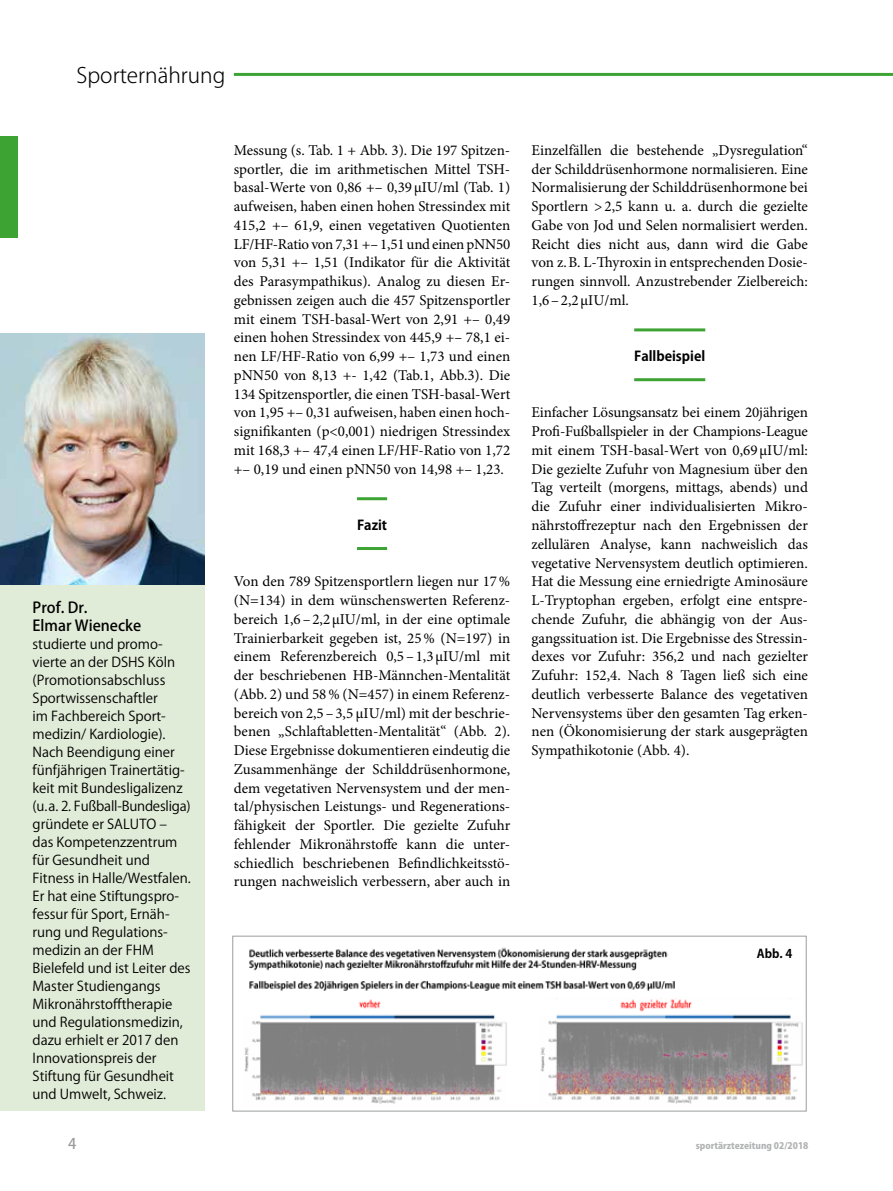
<style>
.page{position:relative;width:893px;height:1191px;background:#fff}
.page>*{position:absolute;margin:0;border:0;box-sizing:border-box;transform-origin:0 0}
.t1{font:300 21px "Koz Go Pro";color:#000}
.t2{font:15px/18.8px "Minion Pro";color:#000;text-align:justify}
.t3{font:500 15px/18px "Koz Go Pro";color:#000}
.t4{font:500 14.7px "Koz Go Pro";color:#9c9d9d}
.t5{font:13.5px/18px "Koz Go Pro";color:#000}
.t6{font:700 13.5px "Koz Go Pro";color:#000}
.t7{font:700 12px "Koz Go Pro";color:#000}
.t8{font:800 9px "Koz Go Pro";color:#b1b2b3}
</style>
<div class="page">
<hr style="left:357px;top:497px;width:30px;height:3px;background:#3da434">
<hr style="left:357px;top:547px;width:30px;height:3px;background:#3da434">
<hr style="left:634px;top:328px;width:71px;height:3px;background:#3da434">
<hr style="left:634px;top:378px;width:71px;height:3px;background:#3da434">
<div style="left:0;top:578px;width:204px;height:532px;background:#e1ecd8"></div>
<img style="left:0;top:334px;width:204px;height:251px">
<img style="left:244px;top:947px;width:559px;height:157px">
<div style="left:232px;top:935px;width:575px;height:176px;border:1px solid #9c9d9d"></div>
<hr style="left:234px;top:73px;width:659px;height:3px;background:#3da434">
<div style="left:0;top:136px;width:18px;height:102px;background:#3da434"></div>
<h1 class="t1" style="left:77px;top:61px;width:150px">Sporternährung</h1>
<p class="t3" style="left:33px;top:599px;width:110px">Prof. Dr.<br>Elmar Wienecke</p>
<p class="t5" style="left:33px;top:635px;width:160px">studierte und promo&shy;vierte an der DSHS Köln (Promotionsabschluss<br>Sportwissenschaftler<br>im Fachbereich Sport&shy;medizin/ Kardiologie).<br>Nach Beendigung einer fünfjährigen Trainertätig&shy;keit mit Bundesligalizenz (u. a. 2. Fußball-Bundesliga) gründete er SALUTO – das Kompetenzzentrum für Gesundheit und<br>Fitness in Halle/Westfalen.<br>Er hat eine Stiftungspro&shy;fessur für Sport, Ernäh&shy;rung und Regulations&shy;medizin an der FHM<br>Bielefeld und ist Leiter des<br>Master Studiengangs<br>Mikronährstofftherapie und Regulationsmedizin, dazu erhielt er 2017 den<br>Innovationspreis der<br>Stiftung für Gesundheit und Umwelt, Schweiz.</p>
<p class="t2" style="left:234px;top:141px;width:278px">Messung (s. Tab. 1 + Abb. 3). Die 197 Spitzen&shy;sportler, die im arithmetischen Mittel TSH&shy;basal-Werte von 0,86 +– 0,39µIU/ml (Tab. 1) aufweisen, haben einen hohen Stressindex mit 415,2 +– 61,9, einen vegetativen Quotienten LF/HF-Ratio von 7,31 +– 1,51 und einen pNN50 von 5,31 +– 1,51 (Indikator für die Aktivität des Parasympathikus). Analog zu diesen Er&shy;gebnissen zeigen auch die 457 Spitzensportler mit einem TSH-basal-Wert von 2,91 +– 0,49 einen hohen Stressindex von 445,9 +– 78,1 ei&shy;nen LF/HF-Ratio von 6,99 +– 1,73 und einen pNN50 von 8,13 +- 1,42 (Tab.1, Abb.3). Die 134 Spitzensportler, die einen TSH-basal-Wert von 1,95 +– 0,31 aufweisen, haben einen hoch&shy;signifikanten (p&lt;0,001) niedrigen Stressindex mit 168,3 +– 47,4 einen LF/HF-Ratio von 1,72 +– 0,19 und einen pNN50 von 14,98 +– 1,23.</p>
<p class="t6" style="left:357px;top:516px;width:32px">Fazit</p>
<p class="t2" style="left:234px;top:572px;width:278px">Von den 789 Spitzensportlern liegen nur 17% (N=134) in dem wünschenswerten Referenz&shy;bereich 1,6–2,2µIU/ml, in der eine optimale Trainierbarkeit gegeben ist, 25% (N=197) in einem Referenzbereich 0,5–1,3µIU/ml mit der beschriebenen HB-Männchen-Mentalität (Abb. 2) und 58% (N=457) in einem Referenz&shy;bereich von 2,5–3,5 µIU/ml) mit der beschrie&shy;benen „Schlaftabletten-Mentalität“ (Abb. 2).<br>Diese Ergebnisse dokumentieren eindeutig die Zusammenhänge der Schilddrüsenhormone, dem vegetativen Nervensystem und der men&shy;tal/physischen Leistungs- und Regenerations&shy;fähigkeit der Sportler. Die gezielte Zufuhr fehlender Mikronährstoffe kann die unter&shy;schiedlich beschriebenen Befindlichkeitsstö&shy;rungen nachweislich verbessern, aber auch in</p>
<p class="t2" style="left:531px;top:141px;width:278px">Einzelfällen die bestehende „Dysregulation“ der Schilddrüsenhormone normalisieren. Eine Normalisierung der Schilddrüsenhormone bei Sportlern &gt;2,5 kann u. a. durch die gezielte Gabe von Jod und Selen normalisiert werden.<br>Reicht dies nicht aus, dann wird die Gabe von z.B. L-Thyroxin in entsprechenden Dosie&shy;rungen sinnvoll. Anzustrebender Zielbereich:<br>1,6–2,2µIU/ml.</p>
<p class="t6" style="left:634px;top:347px;width:73px">Fallbeispiel</p>
<p class="t2" style="left:531px;top:403px;width:278px">Einfacher Lösungsansatz bei einem 20jährigen Profi-Fußballspieler in der Champions-League mit einem TSH-basal-Wert von 0,69µIU/ml:<br>Die gezielte Zufuhr von Magnesium über den Tag verteilt (morgens, mittags, abends) und die Zufuhr einer individualisierten Mikro&shy;nährstoffrezeptur nach den Ergebnissen der zellulären Analyse, kann nachweislich das vegetative Nervensystem deutlich optimieren.<br>Hat die Messung eine erniedrigte Aminosäure L-Tryptophan ergeben, erfolgt eine entspre&shy;chende Zufuhr, die abhängig von der Aus&shy;gangssituation ist. Die Ergebnisse des Stressin&shy;dexes vor Zufuhr: 356,2 und nach gezielter Zufuhr: 152,4. Nach 8 Tagen ließ sich eine deutlich verbesserte Balance des vegetativen Nervensystems über den gesamten Tag erken&shy;nen (Ökonomisierung der stark ausgeprägten Sympathikotonie (Abb. 4).</p>
<p class="t7" style="left:757px;top:946px;width:37px">Abb. 4</p>
<p class="t4" style="left:68px;top:1134px;width:10px">4</p>
<p class="t8" style="left:696px;top:1139px;width:114px">sportärztezeitung 02/2018</p>
</div>
